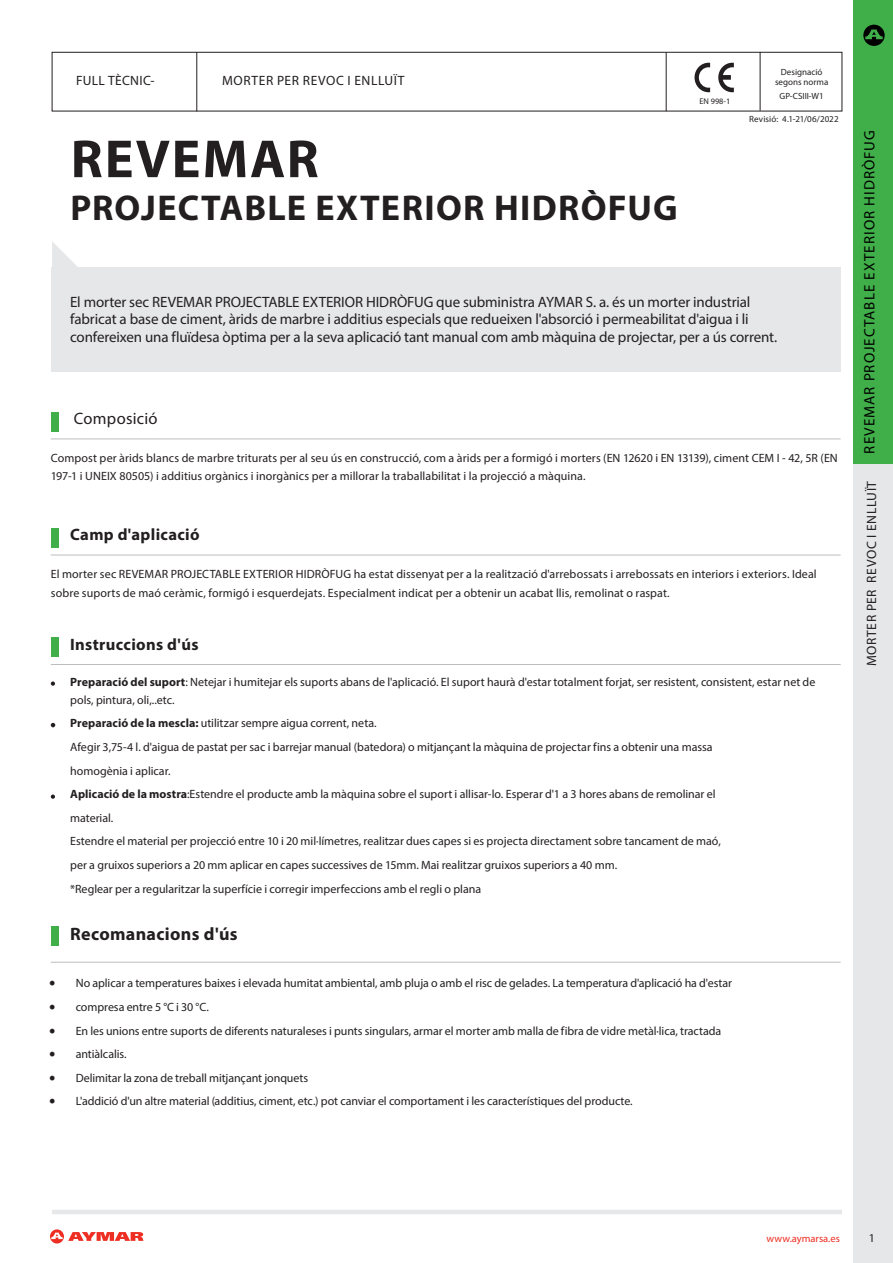
<style>
.page{position:relative;width:893px;height:1263px;background:#fff}
.page>*{position:absolute;margin:0;border:0;box-sizing:border-box;transform-origin:0 0}
.t1{font:700 54px "Myriad Pro";letter-spacing:.035em;color:#231f20}
.t2{font:700 36px "Myriad Pro";letter-spacing:.035em;color:#231f20}
.t3{font:700 18px "Myriad Pro";letter-spacing:.02em;color:#231f20}
.t4{font:700 16.5px "Myriad Pro";letter-spacing:.02em;color:#231f20}
.t5{font:16.5px "Myriad Pro";letter-spacing:.015em;color:#231f20}
.t6{font:15px "Myriad Pro";letter-spacing:-.01em;color:#231f20}
.t7{font:15px "Myriad Pro";letter-spacing:.075em;color:#000}
.t8{font:13.5px "Myriad Pro";letter-spacing:.04em;color:#231f20}
.t9{font:13.5px "Myriad Pro";letter-spacing:.02em;color:#231f20}
.t10{font:12px/18px "Myriad Pro";color:#231f20}
.t11{font:10.5px "Myriad Pro";color:#ee2e22}
.t12{font:9px "Myriad Pro";color:#231f20}
.t13{font:8.25px "Myriad Pro";color:#231f20}
.s1{font-weight:700}
.s2{font-family:"Minion Pro";font-size:18px}
</style>
<div class="page">
<div style="left:51px;top:267px;width:790px;height:105px;background:#e6e7e9"></div>
<div style="left:52px;top:52px;width:790px;height:59px;border:1px solid #231f20"></div>
<svg style="left:52px;top:242px;width:25px;height:25px"></svg>
<hr style="left:51px;top:438px;width:790px;height:1px;background:#bcbdc0">
<hr style="left:51px;top:555px;width:790px;height:1px;background:#bcbdc0">
<hr style="left:51px;top:664px;width:790px;height:1px;background:#bcbdc0">
<div style="left:51px;top:412px;width:7px;height:19px;background:#40ae49"></div>
<div style="left:51px;top:528px;width:7px;height:19px;background:#40ae49"></div>
<div style="left:51px;top:637px;width:7px;height:20px;background:#40ae49"></div>
<svg style="left:50px;top:1229px;width:94px;height:14px"></svg>
<hr style="left:52px;top:1210px;width:790px;height:4px;background:#e6e7e9">
<svg style="left:51px;top:681px;width:4px;height:5px"></svg>
<svg style="left:51px;top:794px;width:4px;height:5px"></svg>
<svg style="left:51px;top:723px;width:4px;height:4px"></svg>
<hr style="left:197px;top:52px;width:1px;height:59px;background:#231f20">
<div style="left:854px;top:463px;width:39px;height:800px;background:#e6e7e9"></div>
<div style="left:854px;top:0;width:39px;height:463px;background:#40ae49"></div>
<svg style="left:863px;top:25px;width:22px;height:21px"></svg>
<svg style="left:694px;top:63px;width:16px;height:29px"></svg>
<svg style="left:718px;top:63px;width:16px;height:29px"></svg>
<hr style="left:760px;top:52px;width:1px;height:59px;background:#231f20">
<hr style="left:666px;top:52px;width:1px;height:59px;background:#231f20">
<hr style="left:51px;top:962px;width:790px;height:1px;background:#bcbdc0">
<div style="left:51px;top:927px;width:8px;height:19px;background:#40ae49"></div>
<p class="t9" style="left:76px;top:72px;width:80px">FULL TÈCNIC-</p>
<p class="t8" style="left:222px;top:72px;width:184px">MORTER PER REVOC I ENLLUÏT</p>
<p class="t1" style="left:71px;top:124px;width:249px">REVEMAR</p>
<p class="t2" style="left:71px;top:185px;width:609px">PROJECTABLE EXTERIOR HIDRÒFUG</p>
<p class="t13" style="left:699px;top:96px;width:32px">EN 998-1</p>
<p class="t12" style="left:781px;top:66px;width:43px">Designació</p>
<p class="t12" style="left:775px;top:77px;width:55px">segons norma</p>
<p class="t12" style="left:779px;top:90px;width:46px">GP-CSIII-W1</p>
<p class="t12" style="left:749px;top:113px;width:91px">Revisió: 4.1-21/06/2022</p>
<p class="t6" style="left:70px;top:293px;width:682px">El morter sec REVEMAR PROJECTABLE EXTERIOR HIDRÒFUG que subministra AYMAR S. a. és un morter industrial</p>
<p class="t6" style="left:70px;top:310px;width:680px">fabricat a base de ciment, àrids de marbre i additius especials que redueixen l'absorció i permeabilitat d'aigua i li</p>
<p class="t6" style="left:70px;top:328px;width:709px">confereixen una fluïdesa òptima per a la seva aplicació tant manual com amb màquina de projectar, per a ús corrent.</p>
<p class="t5" style="left:74px;top:408px;width:85px">Composició</p>
<p class="t10" style="left:51px;top:449px;width:788px">Compost per àrids blancs de marbre triturats per al seu ús en construcció, com a àrids per a formigó i morters (EN 12620 i EN 13139), ciment CEM I - 42, 5R (EN<br>197-1 i UNEIX 80505) i additius orgànics i inorgànics per a millorar la traballabilitat i la projecció a màquina.</p>
<p class="t4" style="left:70px;top:524px;width:131px">Camp d'aplicació</p>
<p class="t10" style="left:51px;top:565px;width:767px">El morter sec REVEMAR PROJECTABLE EXTERIOR HIDRÒFUG ha estat dissenyat per a la realització d'arrebossats i arrebossats en interiors i exteriors. Ideal sobre suports de maó ceràmic, formigó i esquerdejats. Especialment indicat per a obtenir un acabat llis, remolinat o raspat.</p>
<p class="t4" style="left:70px;top:633px;width:130px">Instruccions d'ús</p>
<p class="t10" style="left:70px;top:674px;width:747px;line-height:17.2px"><span class="s1">Preparació del suport</span>: Netejar i humitejar els suports abans de l'aplicació. El suport haurà d'estar totalment forjat, ser resistent, consistent, estar net de pols, pintura, oli,..etc.</p>
<p class="t10" style="left:70px;top:714px;width:308px"><span class="s1">Preparació de la mescla:</span> utilitzar sempre aigua corrent, neta.</p>
<p class="t10" style="left:70px;top:738px;width:644px">Afegir 3,75-4 l. d'aigua de pastat per sac i barrejar manual (batedora) o mitjançant la màquina de projectar fins a obtenir una massa</p>
<p class="t10" style="left:70px;top:761px;width:102px">homogènia i aplicar.</p>
<p class="t10" style="left:70px;top:785px;width:647px"><span class="s1">Aplicació de la mostra</span>:Estendre el producte amb la màquina sobre el suport i allisar-lo. Esperar d'1 a 3 hores abans de remolinar el</p>
<p class="t10" style="left:70px;top:809px;width:45px">material.</p>
<p class="t10" style="left:70px;top:832px;width:652px">Estendre el material per projecció entre 10 i 20 mil·límetres, realitzar dues capes si es projecta directament sobre tancament de maó,</p>
<p class="t10" style="left:70px;top:856px;width:549px">per a gruixos superiors a 20 mm aplicar en capes successives de 15mm. Mai realitzar gruixos superiors a 40 mm.</p>
<p class="t10" style="left:70px;top:879px;width:412px">*Reglear per a regularitzar la superfície i corregir imperfeccions amb el regli o plana</p>
<p class="t3" style="left:70px;top:923px;width:169px">Recomanacions d'ús</p>
<p class="t10" style="left:49px;top:974px;width:685px"><span class="s2">•</span> No aplicar a temperatures baixes i elevada humitat ambiental, amb pluja o amb el risc de gelades. La temperatura d'aplicació ha d'estar</p>
<p class="t10" style="left:49px;top:998px;width:162px"><span class="s2">•</span> compresa entre 5 °C i 30 °C.</p>
<p class="t10" style="left:49px;top:1021px;width:674px"><span class="s2">•</span> En les unions entre suports de diferents naturaleses i punts singulars, armar el morter amb malla de fibra de vidre metàl·lica, tractada</p>
<p class="t10" style="left:49px;top:1045px;width:79px"><span class="s2">•</span> antiàlcalis.</p>
<p class="t10" style="left:49px;top:1068px;width:261px"><span class="s2">•</span> Delimitar la zona de treball mitjançant jonquets</p>
<p class="t10" style="left:49px;top:1092px;width:585px"><span class="s2">•</span> L'addició d'un altre material (additius, ciment, etc.) pot canviar el comportament i les característiques del producte.</p>
<p class="t7" style="left:860px;top:454px;width:325px;rotate:-90deg">REVEMAR PROJECTABLE EXTERIOR HIDRÒFUG</p>
<p class="t8" style="left:863px;top:666px;width:187px;rotate:-90deg">MORTER PER REVOC I ENLLUÏT</p>
<p class="t11" style="left:767px;top:1232px;width:75px">www.aymarsa.es</p>
<p class="t10" style="left:869px;top:1229px;width:8px">1</p>
</div>
